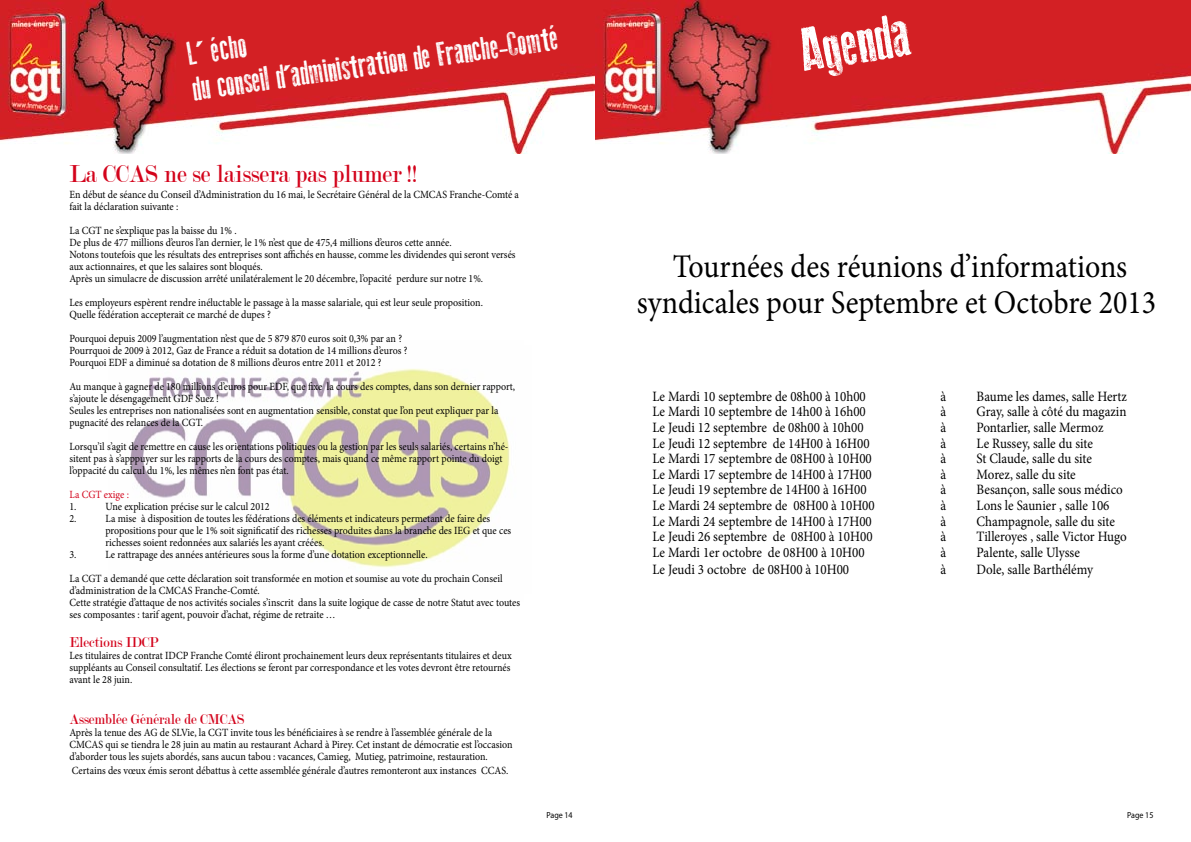
<style>
.page{position:relative;width:1191px;height:842px;background:#fff}
.page>*{position:absolute;margin:0;border:0;box-sizing:border-box;transform-origin:0 0}
.t1{font:60px "Old Press";color:#fff}
.t2{font:33px/36px "Minion Pro";color:#000;text-align:center;scale:.91 1}
.t3{font:33px/36px "Old Press";color:#fff;scale:.91 1}
.t4{font:26.4px "Modern";color:#d3031b;scale:.91 1}
.t5{font:15.4px "Modern";color:#d3031b;scale:.91 1}
.t6{font:14.3px "Minion Pro";color:#000;scale:.91 1}
.t7{font:11px/12px "Minion Pro";color:#000;scale:.91 1}
.t8{font:11px "Minion Pro";color:#d3031b;scale:.91 1}
.t9{font:8.8px "Myriad Pro";color:#000;scale:.91 1}
</style>
<div class="page">
<img style="left:0;top:0;width:1191px;height:153px">
<img style="left:130px;top:368px;width:380px;height:200px">
<h2 class="t3" style="left:185px;top:36px;width:407px;rotate:-8deg">L’ écho<br>du conseil d’administration de Franche-Comté</h2>
<h3 class="t4" style="left:69px;top:161px;width:385px">La CCAS ne se laissera pas plumer !!</h3>
<p class="t7" style="left:69px;top:188px;width:495px">En début de séance du Conseil d’Administration du 16 mai, le Secrétaire Général de la CMCAS Franche-Comté a fait la déclaration suivante :</p>
<p class="t7" style="left:69px;top:224px;width:492px">La CGT ne s’explique pas la baisse du 1% .<br>De plus de 477 millions d’euros l’an dernier, le 1% n’est que de 475,4 millions d’euros cette année.<br>Notons toutefois que les résultats des entreprises sont affichés en hausse, comme les dividendes qui seront versés aux actionnaires, et que les salaires sont bloqués.<br>Après un simulacre de discussion arrêté unilatéralement le 20 décembre, l’opacité perdure sur notre 1%.</p>
<p class="t7" style="left:69px;top:296px;width:456px">Les employeurs espèrent rendre inéluctable le passage à la masse salariale, qui est leur seule proposition.<br>Quelle fédération accepterait ce marché de dupes ?</p>
<p class="t7" style="left:69px;top:332px;width:373px">Pourquoi depuis 2009 l’augmentation n’est que de 5 879 870 euros soit 0,3% par an ?<br>Pourrquoi de 2009 à 2012, Gaz de France a réduit sa dotation de 14 millions d’euros ?<br>Pourquoi EDF a diminué sa dotation de 8 millions d’euros entre 2011 et 2012 ?</p>
<p class="t7" style="left:69px;top:380px;width:491px">Au manque à gagner de 180 millions d’euros pour EDF, que fixe la cours des comptes, dans son dernier rapport, s’ajoute le désengagement GDF Suez !<br>Seules les entreprises non nationalisées sont en augmentation sensible, constat que l’on peut expliquer par la pugnacité des relances de la CGT.</p>
<p class="t7" style="left:69px;top:440px;width:484px">Lorsqu’il s’agit de remettre en cause les orientations politiques ou la gestion par les seuls salariés, certains n’hé&shy;sitent pas à s’apppuyer sur les rapports de la cours des comptes, mais quand ce même rapport pointe du doigt l’oppacité du calcul du 1%, les mêmes n’en font pas état.</p>
<p class="t8" style="left:69px;top:487px;width:67px">La CGT exige :</p>
<p class="t7" style="left:69px;top:500px;width:9px">1.</p>
<p class="t7" style="left:105px;top:500px;width:182px">Une explication précise sur le calcul 2012</p>
<p class="t7" style="left:69px;top:512px;width:9px">2.</p>
<p class="t7" style="left:105px;top:512px;width:447px">La mise à disposition de toutes les fédérations des éléments et indicateurs permetant de faire des propositions pour que le 1% soit significatif des richesses produites dans la branche des IEG et que ces richesses soient redonnées aux salariés les ayant créées.</p>
<p class="t7" style="left:69px;top:548px;width:9px">3.</p>
<p class="t7" style="left:69px;top:542px;width:477px;line-height:24px;text-indent:36px">Le rattrapage des années antérieures sous la forme d’une dotation exceptionnelle.<br>La CGT a demandé que cette déclaration soit transformée en motion et soumise au vote du prochain Conseil</p>
<p class="t7" style="left:69px;top:584px;width:497px">d’administration de la CMCAS Franche-Comté.<br>Cette stratégie d’attaque de nos activités sociales s’inscrit dans la suite logique de casse de notre Statut avec toutes ses composantes : tarif agent, pouvoir d’achat, régime de retraite …</p>
<h3 class="t5" style="left:69px;top:634px;width:99px">Elections IDCP</h3>
<p class="t7" style="left:69px;top:649px;width:487px">Les titulaires de contrat IDCP Franche Comté éliront prochainement leurs deux représentants titulaires et deux suppléants au Conseil consultatif. Les élections se feront par correspondance et les votes devront être retournés avant le 28 juin.</p>
<h3 class="t5" style="left:69px;top:711px;width:194px">Assemblée Générale de CMCAS</h3>
<p class="t7" style="left:69px;top:726px;width:488px">Après la tenue des AG de SLVie, la CGT invite tous les bénéficiaires à se rendre à l’assemblée générale de la<br>CMCAS qui se tiendra le 28 juin au matin au restaurant Achard à Pirey. Cet instant de démocratie est l’occasion d’aborder tous les sujets abordés, sans aucun tabou : vacances, Camieg, Mutieg, patrimoine, restauration.</p>
<p class="t7" style="left:72px;top:764px;width:481px">Certains des vœux émis seront débattus à cette assemblée générale d’autres remonteront aux instances CCAS.</p>
<h1 class="t1" style="left:795px;top:18px;width:112px;rotate:-9deg">Agenda</h1>
<h2 class="t2" style="left:637px;top:249px;width:572px">Tournées des réunions d’informations syndicales pour Septembre et Octobre 2013</h2>
<h3 class="t6" style="left:652px;top:387px;width:236px">Le Mardi 10 septembre de 08h00 à 10h00</h3>
<h3 class="t6" style="left:940px;top:387px;width:8px">à</h3>
<h3 class="t6" style="left:976px;top:387px;width:167px">Baume les dames, salle Hertz</h3>
<h3 class="t6" style="left:652px;top:402px;width:236px">Le Mardi 10 septembre de 14h00 à 16h00</h3>
<h3 class="t6" style="left:940px;top:402px;width:8px">à</h3>
<h3 class="t6" style="left:976px;top:402px;width:166px">Gray, salle à côté du magazin</h3>
<h3 class="t6" style="left:652px;top:418px;width:233px">Le Jeudi 12 septembre de 08h00 à 10h00</h3>
<h3 class="t6" style="left:940px;top:418px;width:8px">à</h3>
<h3 class="t6" style="left:976px;top:418px;width:141px">Pontarlier, salle Mermoz</h3>
<h3 class="t6" style="left:652px;top:433px;width:240px">Le Jeudi 12 septembre de 14H00 à 16H00</h3>
<h3 class="t6" style="left:940px;top:433px;width:8px">à</h3>
<h3 class="t6" style="left:976px;top:433px;width:129px">Le Russey, salle du site</h3>
<h3 class="t6" style="left:652px;top:449px;width:242px">Le Mardi 17 septembre de 08H00 à 10H00</h3>
<h3 class="t6" style="left:940px;top:449px;width:8px">à</h3>
<h3 class="t6" style="left:976px;top:449px;width:128px">St Claude, salle du site</h3>
<h3 class="t6" style="left:652px;top:465px;width:242px">Le Mardi 17 septembre de 14H00 à 17H00</h3>
<h3 class="t6" style="left:940px;top:465px;width:8px">à</h3>
<h3 class="t6" style="left:976px;top:465px;width:110px">Morez, salle du site</h3>
<h3 class="t6" style="left:652px;top:480px;width:237px">Le Jeudi 19 septembre de 14H00 à 16H00</h3>
<h3 class="t6" style="left:940px;top:480px;width:8px">à</h3>
<h3 class="t6" style="left:976px;top:480px;width:162px">Besançon, salle sous médico</h3>
<h3 class="t6" style="left:652px;top:496px;width:246px">Le Mardi 24 septembre de 08H00 à 10H00</h3>
<h3 class="t6" style="left:940px;top:496px;width:8px">à</h3>
<h3 class="t6" style="left:976px;top:496px;width:148px">Lons le Saunier , salle 106</h3>
<h3 class="t6" style="left:652px;top:511px;width:242px">Le Mardi 24 septembre de 14H00 à 17H00</h3>
<h3 class="t6" style="left:940px;top:511px;width:8px">à</h3>
<h3 class="t6" style="left:976px;top:511px;width:154px">Champagnole, salle du site</h3>
<h3 class="t6" style="left:652px;top:527px;width:243px">Le Jeudi 26 septembre de 08H00 à 10H00</h3>
<h3 class="t6" style="left:940px;top:527px;width:8px">à</h3>
<h3 class="t6" style="left:976px;top:527px;width:166px">Tilleroyes , salle Victor Hugo</h3>
<h3 class="t6" style="left:652px;top:543px;width:235px">Le Mardi 1er octobre de 08H00 à 10H00</h3>
<h3 class="t6" style="left:940px;top:543px;width:8px">à</h3>
<h3 class="t6" style="left:976px;top:543px;width:115px">Palente, salle Ulysse</h3>
<h3 class="t6" style="left:652px;top:559px;width:218px">Le Jeudi 3 octobre de 08H00 à 10H00</h3>
<h3 class="t6" style="left:940px;top:559px;width:8px">à</h3>
<h3 class="t6" style="left:976px;top:559px;width:129px">Dole, salle Barthélémy</h3>
<p class="t9" style="left:546px;top:810px;width:30px">Page 14</p>
<p class="t9" style="left:1127px;top:810px;width:30px">Page 15</p>
</div>
